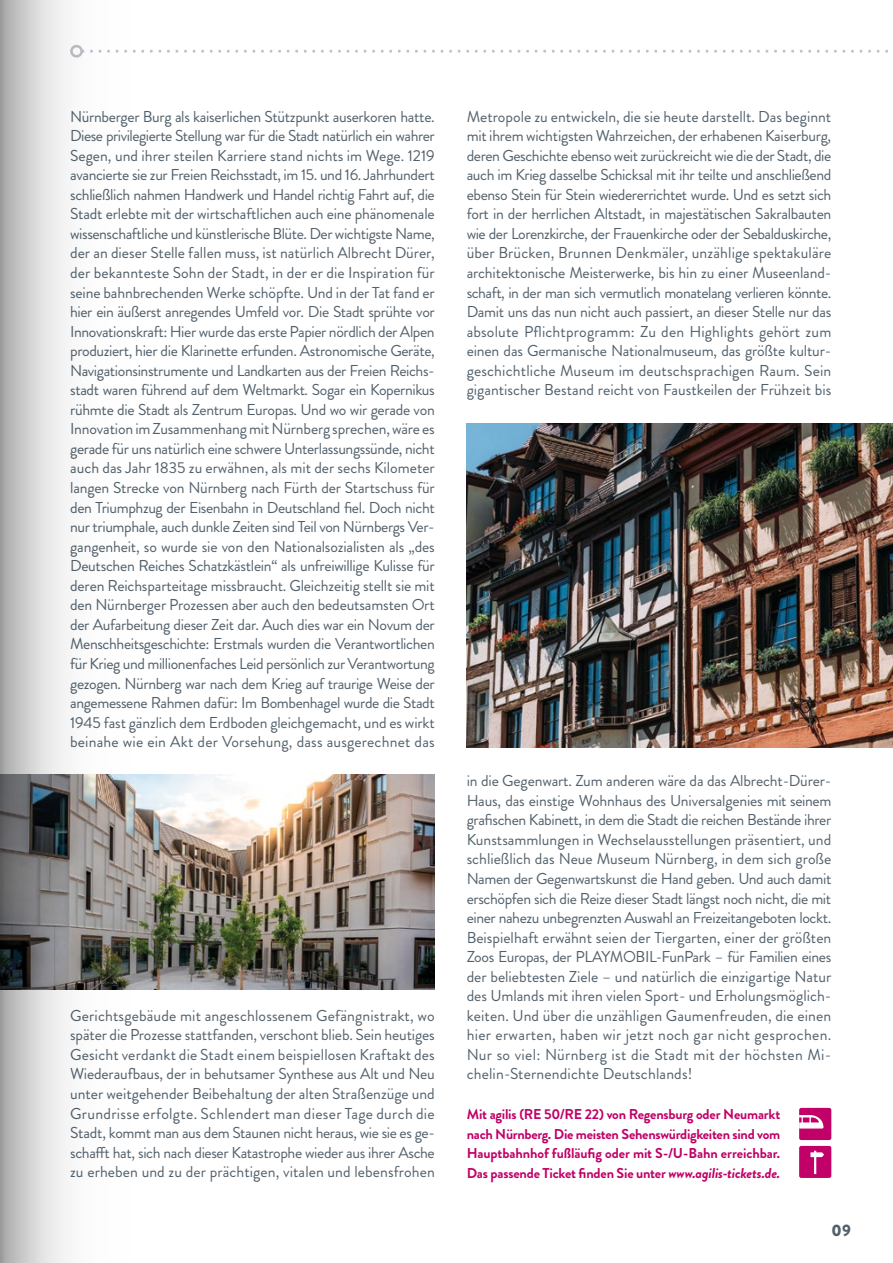
<style>
.page{position:relative;width:893px;height:1263px;background:#fff}
.page>*{position:absolute;margin:0;border:0;box-sizing:border-box;transform-origin:0 0}
.t1{font:900 16.5px "Brandon Grotesque";color:#52606b}
.t2{font:15.75px/19.5px "Brandon Grotesque";letter-spacing:.005em;color:#52606b;text-align:justify}
.t3{font:700 14.25px/19.5px "Brandon Grotesque";letter-spacing:-.01em;color:#c10068;text-align:justify}
.s1{font-style:italic}
</style>
<div class="page">
<svg style="left:184px;top:50px;width:704px;height:2px"></svg>
<div style="left:799px;top:1108px;width:32px;height:32px;background:#c10068;border-radius:2px"></div>
<svg style="left:799px;top:1115px;width:24px;height:13px"></svg>
<div style="left:799px;top:1146px;width:32px;height:32px;background:#c10068;border-radius:2px"></div>
<hr style="left:814px;top:1151px;width:2px;height:23px;background:#fff">
<svg style="left:810px;top:1152px;width:14px;height:5px"></svg>
<img style="left:467px;top:423px;width:426px;height:324px">
<img style="left:181px;top:774px;width:253px;height:215px">
<svg style="left:0;top:0;width:181px;height:1263px"></svg>
<p class="t2" style="left:70px;top:107px;width:366px">Nürnberger Burg als kaiserlichen Stützpunkt auserkoren hatte.<br>Diese privilegierte Stellung war für die Stadt natürlich ein wahrer Segen, und ihrer steilen Karriere stand nichts im Wege. 1219 avancierte sie zur Freien Reichsstadt, im 15. und 16. Jahrhundert schließlich nahmen Handwerk und Handel richtig Fahrt auf, die Stadt erlebte mit der wirtschaftlichen auch eine phänomenale wissenschaftliche und künstlerische Blüte. Der wichtigste Name, der an dieser Stelle fallen muss, ist natürlich Albrecht Dürer, der bekannteste Sohn der Stadt, in der er die Inspiration für seine bahnbrechenden Werke schöpfte. Und in der Tat fand er hier ein äußerst anregendes Umfeld vor. Die Stadt sprühte vor Innovationskraft: Hier wurde das erste Papier nördlich der Alpen produziert, hier die Klarinette erfunden. Astronomische Geräte, Navigationsinstrumente und Landkarten aus der Freien Reichs&shy;stadt waren führend auf dem Weltmarkt. Sogar ein Kopernikus rühmte die Stadt als Zentrum Europas. Und wo wir gerade von Innovation im Zusammenhang mit Nürnberg sprechen, wäre es gerade für uns natürlich eine schwere Unterlassungssünde, nicht auch das Jahr 1835 zu erwähnen, als mit der sechs Kilometer langen Strecke von Nürnberg nach Fürth der Startschuss für den Triumphzug der Eisenbahn in Deutschland fiel. Doch nicht nur triumphale, auch dunkle Zeiten sind Teil von Nürnbergs Ver&shy;gangenheit, so wurde sie von den Nationalsozialisten als „des Deutschen Reiches Schatzkästlein“ als unfreiwillige Kulisse für deren Reichsparteitage missbraucht. Gleichzeitig stellt sie mit den Nürnberger Prozessen aber auch den bedeutsamsten Ort der Aufarbeitung dieser Zeit dar. Auch dies war ein Novum der Menschheitsgeschichte: Erstmals wurden die Verantwortlichen für Krieg und millionenfaches Leid persönlich zur Verantwortung gezogen. Nürnberg war nach dem Krieg auf traurige Weise der angemessene Rahmen dafür: Im Bombenhagel wurde die Stadt 1945 fast gänzlich dem Erdboden gleichgemacht, und es wirkt beinahe wie ein Akt der Vorsehung, dass ausgerechnet das</p>
<p class="t2" style="left:70px;top:1006px;width:366px">Gerichtsgebäude mit angeschlossenem Gefängnistrakt, wo später die Prozesse stattfanden, verschont blieb. Sein heutiges Gesicht verdankt die Stadt einem beispiellosen Kraftakt des Wiederaufbaus, der in behutsamer Synthese aus Alt und Neu unter weitgehender Beibehaltung der alten Straßenzüge und Grundrisse erfolgte. Schlendert man dieser Tage durch die Stadt, kommt man aus dem Staunen nicht heraus, wie sie es ge&shy;schafft hat, sich nach dieser Katastrophe wieder aus ihrer Asche zu erheben und zu der prächtigen, vitalen und lebensfrohen</p>
<p class="t2" style="left:467px;top:107px;width:366px">Metropole zu entwickeln, die sie heute darstellt. Das beginnt mit ihrem wichtigsten Wahrzeichen, der erhabenen Kaiserburg, deren Geschichte ebenso weit zurückreicht wie die der Stadt, die auch im Krieg dasselbe Schicksal mit ihr teilte und anschließend ebenso Stein für Stein wiedererrichtet wurde. Und es setzt sich fort in der herrlichen Altstadt, in majestätischen Sakralbauten wie der Lorenzkirche, der Frauenkirche oder der Sebalduskirche, über Brücken, Brunnen Denkmäler, unzählige spektakuläre architektonische Meisterwerke, bis hin zu einer Museenland&shy;schaft, in der man sich vermutlich monatelang verlieren könnte.<br>Damit uns das nun nicht auch passiert, an dieser Stelle nur das absolute Pflichtprogramm: Zu den Highlights gehört zum einen das Germanische Nationalmuseum, das größte kultur&shy;geschichtliche Museum im deutschsprachigen Raum. Sein gigantischer Bestand reicht von Faustkeilen der Frühzeit bis</p>
<p class="t2" style="left:467px;top:771px;width:366px">in die Gegenwart. Zum anderen wäre da das Albrecht-Dürer-Haus, das einstige Wohnhaus des Universalgenies mit seinem grafischen Kabinett, in dem die Stadt die reichen Bestände ihrer Kunstsammlungen in Wechselausstellungen präsentiert, und schließlich das Neue Museum Nürnberg, in dem sich große Namen der Gegenwartskunst die Hand geben. Und auch damit erschöpfen sich die Reize dieser Stadt längst noch nicht, die mit einer nahezu unbegrenzten Auswahl an Freizeitangeboten lockt.<br>Beispielhaft erwähnt seien der Tiergarten, einer der größten Zoos Europas, der PLAYMOBIL-FunPark – für Familien eines der beliebtesten Ziele – und natürlich die einzigartige Natur des Umlands mit ihren vielen Sport- und Erholungsmöglich&shy;keiten. Und über die unzähligen Gaumenfreuden, die einen hier erwarten, haben wir jetzt noch gar nicht gesprochen.<br>Nur so viel: Nürnberg ist die Stadt mit der höchsten Mi&shy;chelin-Sternendichte Deutschlands!</p>
<p class="t3" style="left:467px;top:1105px;width:315px">Mit agilis (RE 50/RE 22) von Regensburg oder Neumarkt nach Nürnberg. Die meisten Sehenswürdigkeiten sind vom Hauptbahnhof fußläufig oder mit S-/U-Bahn erreichbar.<br>Das passende Ticket finden Sie unter <span class="s1">www.agilis-tickets.de.</span></p>
<p class="t1" style="left:831px;top:1218px;width:21px">09</p>
</div>
